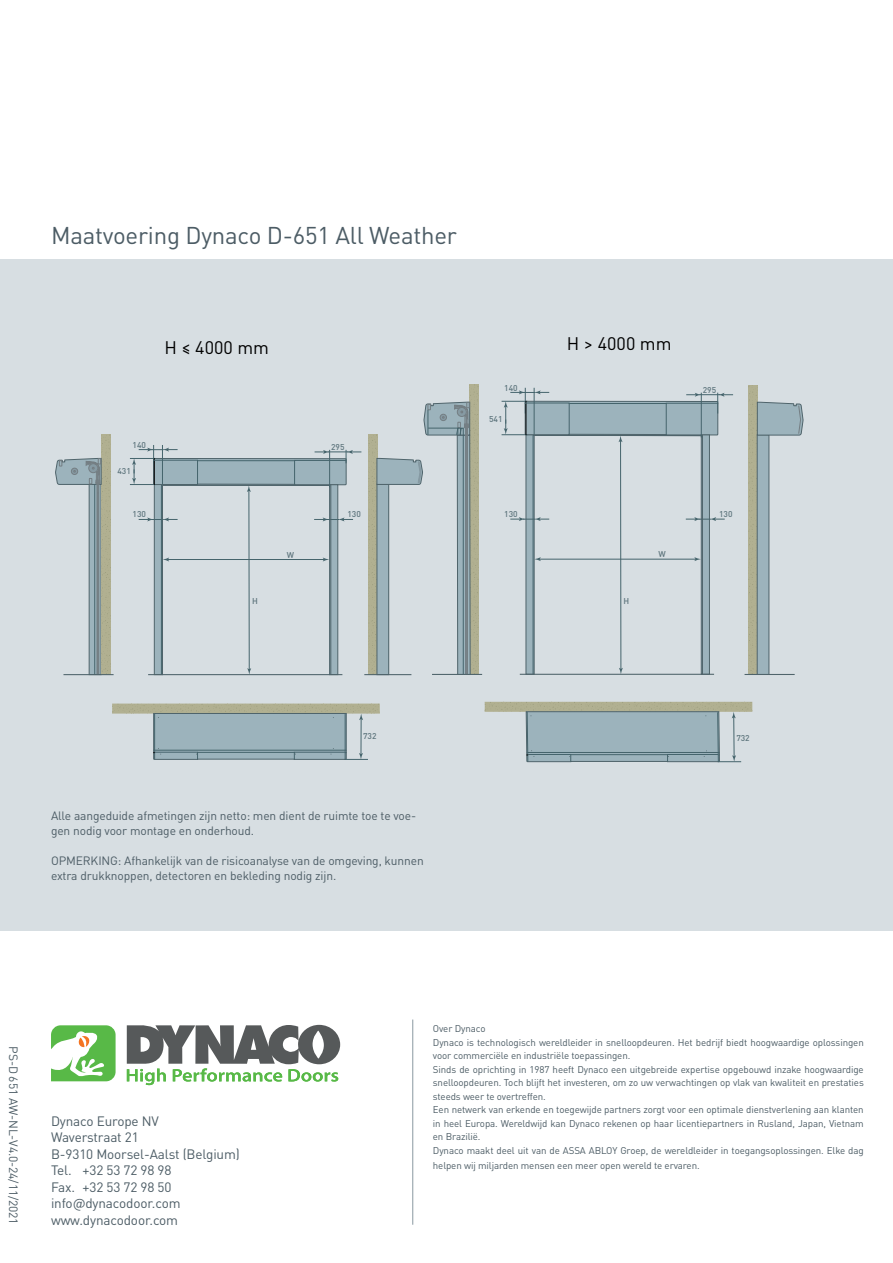
<style>
.page{position:relative;width:893px;height:1263px;background:#fff}
.page>*{position:absolute;margin:0;border:0;box-sizing:border-box;transform-origin:0 0}
.t1{font:24px "DINOT";letter-spacing:-.01em;color:#4c5c65}
.t2{font:18px "DINOT";color:#000}
.t3{font:13.5px/16.5px "DINOT";letter-spacing:-.01em;color:#4c5c65}
.t4{font:12px/15px "DINOT";letter-spacing:-.01em;color:#4c5c65}
.t5{font:9.75px/13.5px "DINOT";letter-spacing:-.01em;color:#4c5c65}
.t6{font:500 8.4px "DINOT";color:#5e757d}
</style>
<div class="page">
<div style="left:0;top:259px;width:893px;height:672px;background:#d7dee2"></div>
<svg style="left:51px;top:1025px;width:65px;height:56px"></svg>
<svg style="left:127px;top:1025px;width:213px;height:60px"></svg>
<hr style="left:412px;top:1019px;width:1px;height:206px;background:#8998a1">
<div style="left:526px;top:435px;width:8px;height:239px;background:#9cb3bc"></div>
<div style="left:526px;top:434px;width:8px;height:241px;border:1px solid #4f646b"></div>
<hr style="left:620px;top:440px;width:1px;height:230px;background:#45646c">
<svg style="left:619px;top:668px;width:4px;height:6px"></svg>
<hr style="left:539px;top:559px;width:157px;height:1px;background:#45646c">
<svg style="left:694px;top:557px;width:7px;height:4px"></svg>
<svg style="left:534px;top:557px;width:7px;height:4px"></svg>
<hr style="left:533px;top:435px;width:1px;height:239px;background:#45646c">
<div style="left:701px;top:435px;width:8px;height:239px;background:#9cb3bc"></div>
<div style="left:701px;top:434px;width:9px;height:241px;border:1px solid #4f646b"></div>
<svg style="left:510px;top:517px;width:39px;height:4px"></svg>
<svg style="left:686px;top:517px;width:39px;height:4px"></svg>
<svg style="left:502px;top:388px;width:231px;height:54px"></svg>
<hr style="left:702px;top:435px;width:1px;height:239px;background:#4f646b">
<hr style="left:520px;top:674px;width:194px;height:1px;background:#4f646b">
<div style="left:154px;top:484px;width:8px;height:191px;background:#9cb3bc"></div>
<div style="left:154px;top:484px;width:9px;height:191px;border:1px solid #4f646b"></div>
<div style="left:368px;top:435px;width:9px;height:240px;background:#b1b091"></div>
<svg style="left:91px;top:494px;width:6px;height:179px"></svg>
<div style="left:89px;top:484px;width:12px;height:191px;border:1px solid #4f646b"></div>
<div style="left:101px;top:435px;width:9px;height:240px;background:#b1b091"></div>
<hr style="left:249px;top:490px;width:1px;height:180px;background:#45646c">
<svg style="left:247px;top:668px;width:4px;height:6px"></svg>
<hr style="left:167px;top:559px;width:158px;height:1px;background:#45646c">
<svg style="left:323px;top:557px;width:6px;height:4px"></svg>
<svg style="left:163px;top:557px;width:6px;height:4px"></svg>
<hr style="left:364px;top:674px;width:47px;height:1px;background:#4f646b">
<svg style="left:55px;top:458px;width:47px;height:36px"></svg>
<div style="left:97px;top:483px;width:2px;height:191px;border:1px solid #747e83"></div>
<hr style="left:94px;top:484px;width:1px;height:191px;background:#45646c">
<hr style="left:161px;top:484px;width:1px;height:191px;background:#45646c">
<svg style="left:331px;top:492px;width:5px;height:181px"></svg>
<div style="left:329px;top:484px;width:9px;height:191px;border:1px solid #4f646b"></div>
<svg style="left:139px;top:517px;width:39px;height:4px"></svg>
<svg style="left:314px;top:517px;width:39px;height:4px"></svg>
<hr style="left:63px;top:674px;width:51px;height:1px;background:#4f646b">
<svg style="left:130px;top:445px;width:231px;height:47px"></svg>
<hr style="left:330px;top:485px;width:1px;height:190px;background:#4f646b">
<hr style="left:148px;top:674px;width:194px;height:1px;background:#4f646b">
<svg style="left:112px;top:703px;width:268px;height:57px"></svg>
<svg style="left:485px;top:701px;width:267px;height:62px"></svg>
<div style="left:470px;top:385px;width:9px;height:289px;background:#b1b091"></div>
<div style="left:457px;top:435px;width:14px;height:240px;border:1px solid #4f646b"></div>
<svg style="left:376px;top:401px;width:94px;height:274px"></svg>
<div style="left:465px;top:427px;width:3px;height:247px;border:1px solid #747e83"></div>
<hr style="left:432px;top:674px;width:50px;height:1px;background:#4f646b">
<div style="left:748px;top:385px;width:9px;height:289px;background:#b1b091"></div>
<div style="left:757px;top:435px;width:12px;height:239px;background:#9cb3bc"></div>
<div style="left:757px;top:434px;width:12px;height:241px;border:1px solid #4f646b"></div>
<hr style="left:744px;top:674px;width:51px;height:1px;background:#4f646b">
<svg style="left:756px;top:401px;width:48px;height:43px"></svg>
<h1 class="t1" style="left:51px;top:220px;width:407px">Maatvoering Dynaco D-651 All Weather</h1>
<p class="t6" style="left:133px;top:439px;width:15px">140</p>
<p class="t6" style="left:117px;top:466px;width:15px">431</p>
<p class="t6" style="left:133px;top:509px;width:15px">130</p>
<h2 class="t2" style="left:164px;top:336px;width:106px">H ≤ 4000 mm</h2>
<h2 class="t2" style="left:567px;top:332px;width:106px">H &gt; 4000 mm</h2>
<p class="t6" style="left:504px;top:382px;width:15px">140</p>
<p class="t6" style="left:252px;top:596px;width:7px">H</p>
<p class="t6" style="left:287px;top:549px;width:9px">W</p>
<p class="t6" style="left:331px;top:442px;width:15px">295</p>
<p class="t6" style="left:347px;top:509px;width:15px">130</p>
<p class="t6" style="left:489px;top:414px;width:15px">541</p>
<p class="t6" style="left:504px;top:509px;width:15px">130</p>
<p class="t6" style="left:624px;top:595px;width:7px">H</p>
<p class="t6" style="left:658px;top:549px;width:9px">W</p>
<p class="t6" style="left:703px;top:385px;width:15px">295</p>
<p class="t6" style="left:719px;top:509px;width:15px">130</p>
<p class="t6" style="left:363px;top:731px;width:15px">732</p>
<p class="t6" style="left:736px;top:733px;width:15px">732</p>
<p class="t4" style="left:51px;top:808px;width:367px">Alle aangeduide afmetingen zijn netto: men dient de ruimte toe te voe&shy;gen nodig voor montage en onderhoud.</p>
<p class="t4" style="left:51px;top:853px;width:374px">OPMERKING: Afhankelijk van de risicoanalyse van de omgeving, kunnen extra drukknoppen, detectoren en bekleding nodig zijn.</p>
<p class="t4" style="left:21px;top:1046px;width:180px;rotate:90deg">PS-D 651 AW-NL-V4.0-24/11/2021</p>
<h3 class="t3" style="left:51px;top:1112px;width:190px">Dynaco Europe NV<br>Waverstraat 21<br>B-9310 Moorsel-Aalst (Belgium)<br>Tel. +32 53 72 98 98<br>Fax. +32 53 72 98 50 info@dynacodoor.com www.dynacodoor.com</h3>
<p class="t5" style="left:433px;top:1022px;width:432px">Over Dynaco<br>Dynaco is technologisch wereldleider in snelloopdeuren. Het bedrijf biedt hoogwaardige oplossingen voor commerciële en industriële toepassingen.<br>Sinds de oprichting in 1987 heeft Dynaco een uitgebreide expertise opgebouwd inzake hoogwaardige snelloopdeuren. Toch blijft het investeren, om zo uw verwachtingen op vlak van kwaliteit en prestaties steeds weer te overtreffen.<br>Een netwerk van erkende en toegewijde partners zorgt voor een optimale dienstverlening aan klanten in heel Europa. Wereldwijd kan Dynaco rekenen op haar licentiepartners in Rusland, Japan, Vietnam en Brazilië.<br>Dynaco maakt deel uit van de ASSA ABLOY Groep, de wereldleider in toegangsoplossingen. Elke dag</p>
<p class="t5" style="left:433px;top:1158px;width:268px">helpen wij miljarden mensen een meer open wereld te ervaren.</p>
</div>
